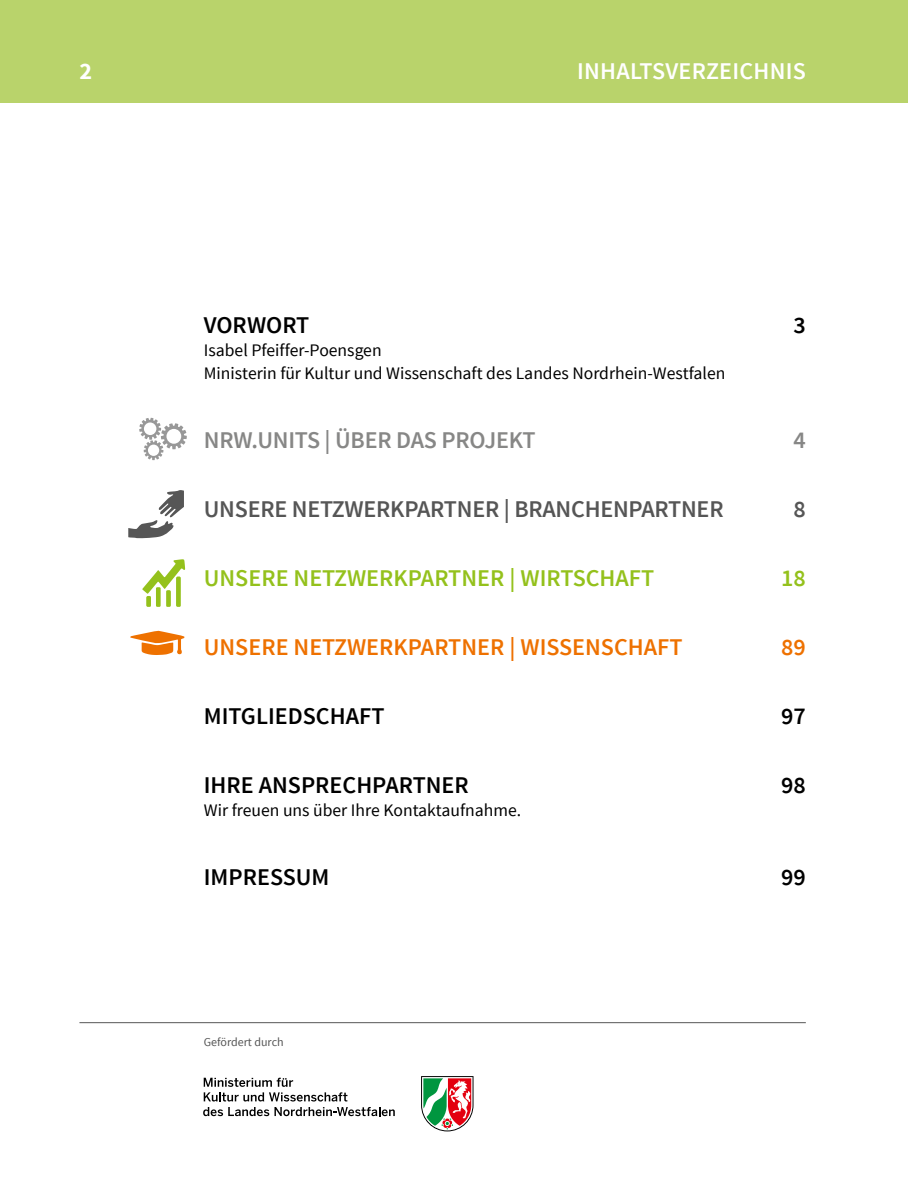
<style>
.page{position:relative;width:908px;height:1191px;background:#fff}
.page>*{position:absolute;margin:0;border:0;box-sizing:border-box;transform-origin:0 0}
.t1{font:600 24px "Source Sans Pro";color:#000}
.t2{font:600 24px "Source Sans Pro";letter-spacing:-.01em;color:#565656}
.t3{font:600 24px "Source Sans Pro";color:#ee7100}
.t4{font:600 24px "Source Sans Pro";color:#94c11c}
.t5{font:600 24px "Source Sans Pro";letter-spacing:-.01em;color:#878786}
.t6{font:600 24px "Source Sans Pro";letter-spacing:.01em;color:#fff}
.t7{font:700 24px "Source Sans Pro";color:#fff}
.t8{font:17.6px/23px "Source Sans Pro";color:#000}
.t9{font:12px "Source Sans Pro";color:#565656}
</style>
<div class="page">
<div style="left:0;top:0;width:907px;height:103px;background:#b9d36b"></div>
<svg style="left:128px;top:490px;width:56px;height:48px"></svg>
<svg style="left:142px;top:559px;width:43px;height:48px"></svg>
<svg style="left:130px;top:630px;width:54px;height:25px"></svg>
<svg style="left:421px;top:1076px;width:52px;height:55px"></svg>
<svg style="left:203px;top:1077px;width:90px;height:9px"></svg>
<svg style="left:203px;top:1092px;width:144px;height:9px"></svg>
<svg style="left:203px;top:1107px;width:191px;height:9px"></svg>
<hr style="left:79px;top:1022px;width:726px;height:1px;background:#565656">
<svg style="left:139px;top:418px;width:48px;height:42px"></svg>
<h1 class="t7" style="left:79px;top:56px;width:14px">2</h1>
<h1 class="t6" style="left:577px;top:56px;width:230px">INHALTSVERZEICHNIS</h1>
<h1 class="t1" style="left:204px;top:310px;width:107px">VORWORT</h1>
<h1 class="t1" style="left:793px;top:310px;width:14px">3</h1>
<p class="t8" style="left:204px;top:339px;width:523px">Isabel Pfeiffer-Poensgen<br>Ministerin für Kultur und Wissenschaft des Landes Nordrhein-Westfalen</p>
<h1 class="t5" style="left:204px;top:425px;width:333px">NRW.UNITS | ÜBER DAS PROJEKT</h1>
<h1 class="t5" style="left:793px;top:425px;width:14px">4</h1>
<h1 class="t2" style="left:204px;top:494px;width:521px">UNSERE NETZWERKPARTNER | BRANCHENPARTNER</h1>
<h1 class="t2" style="left:793px;top:494px;width:14px">8</h1>
<h1 class="t4" style="left:204px;top:563px;width:452px">UNSERE NETZWERKPARTNER | WIRTSCHAFT</h1>
<h1 class="t4" style="left:780px;top:563px;width:26px">18</h1>
<h1 class="t3" style="left:204px;top:632px;width:480px">UNSERE NETZWERKPARTNER | WISSENSCHAFT</h1>
<h1 class="t3" style="left:780px;top:632px;width:26px">89</h1>
<h1 class="t1" style="left:204px;top:701px;width:182px">MITGLIEDSCHAFT</h1>
<h1 class="t1" style="left:780px;top:701px;width:26px">97</h1>
<h1 class="t1" style="left:204px;top:770px;width:266px">IHRE ANSPRECHPARTNER</h1>
<h1 class="t1" style="left:780px;top:770px;width:26px">98</h1>
<p class="t8" style="left:204px;top:799px;width:319px">Wir freuen uns über Ihre Kontaktaufnahme.</p>
<h1 class="t1" style="left:204px;top:862px;width:127px">IMPRESSUM</h1>
<h1 class="t1" style="left:780px;top:862px;width:26px">99</h1>
<p class="t9" style="left:204px;top:1034px;width:81px">Gefördert durch</p>
</div>
